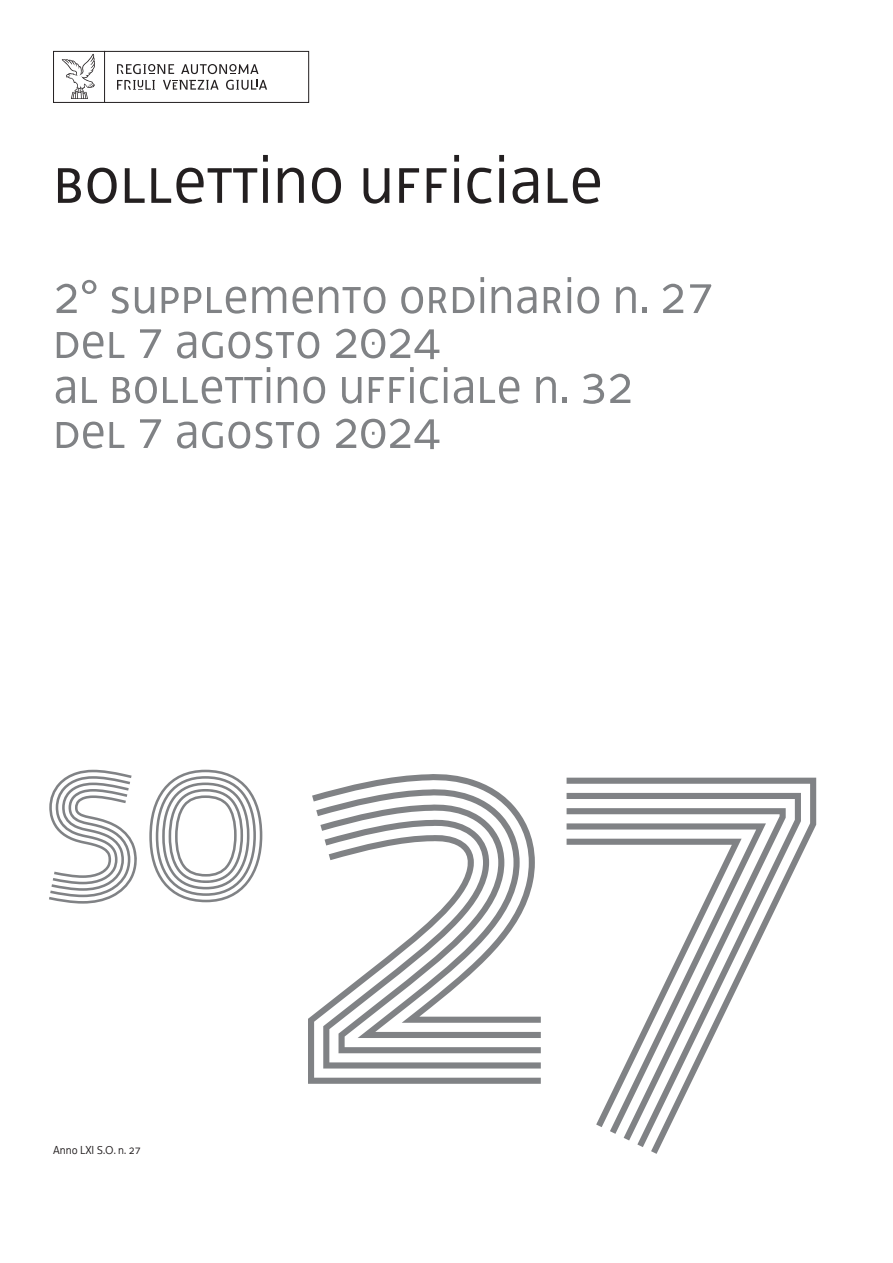
<style>
.page{position:relative;width:893px;height:1263px;background:#fff}
.page>*{position:absolute;margin:0;border:0;box-sizing:border-box;transform-origin:0 0}
.t1{font:72px "Decima UNI";color:#231f20}
.t2{font:54px/45px "Decima UNI";color:#808285}
.t3{font:12px "Decima WE";color:#231f20}
</style>
<div class="page">
<div style="left:53px;top:51px;width:52px;height:52px;border:1px solid #231f20"></div>
<div style="left:104px;top:51px;width:205px;height:52px;border:1px solid #231f20"></div>
<svg style="left:62px;top:54px;width:33px;height:45px"></svg>
<svg style="left:181px;top:64px;width:77px;height:10px"></svg>
<svg style="left:117px;top:64px;width:57px;height:10px"></svg>
<svg style="left:226px;top:80px;width:41px;height:10px"></svg>
<svg style="left:117px;top:80px;width:38px;height:10px"></svg>
<svg style="left:163px;top:80px;width:56px;height:10px"></svg>
<svg style="left:49px;top:770px;width:88px;height:134px"></svg>
<svg style="left:149px;top:769px;width:114px;height:134px"></svg>
<svg style="left:312px;top:774px;width:180px;height:28px"></svg>
<svg style="left:316px;top:788px;width:195px;height:28px"></svg>
<svg style="left:320px;top:803px;width:203px;height:28px"></svg>
<svg style="left:323px;top:818px;width:207px;height:16px"></svg>
<svg style="left:308px;top:834px;width:233px;height:250px"></svg>
<svg style="left:567px;top:778px;width:249px;height:376px"></svg>
<h1 class="t1" style="left:53px;top:137px;width:552px">BOLLETTINO UFFICIALE</h1>
<p class="t2" style="left:53px;top:273px;width:662px">2° sUPPLEmenTO ORDINARIO n. 27<br>DEL 7 Agosto 2024<br>AL BOLLETTINO UFFICIALE N. 32<br>DEL 7 agosto 2024</p>
<p class="t3" style="left:53px;top:1142px;width:89px">Anno LXI S.O. n. 27</p>
</div>
